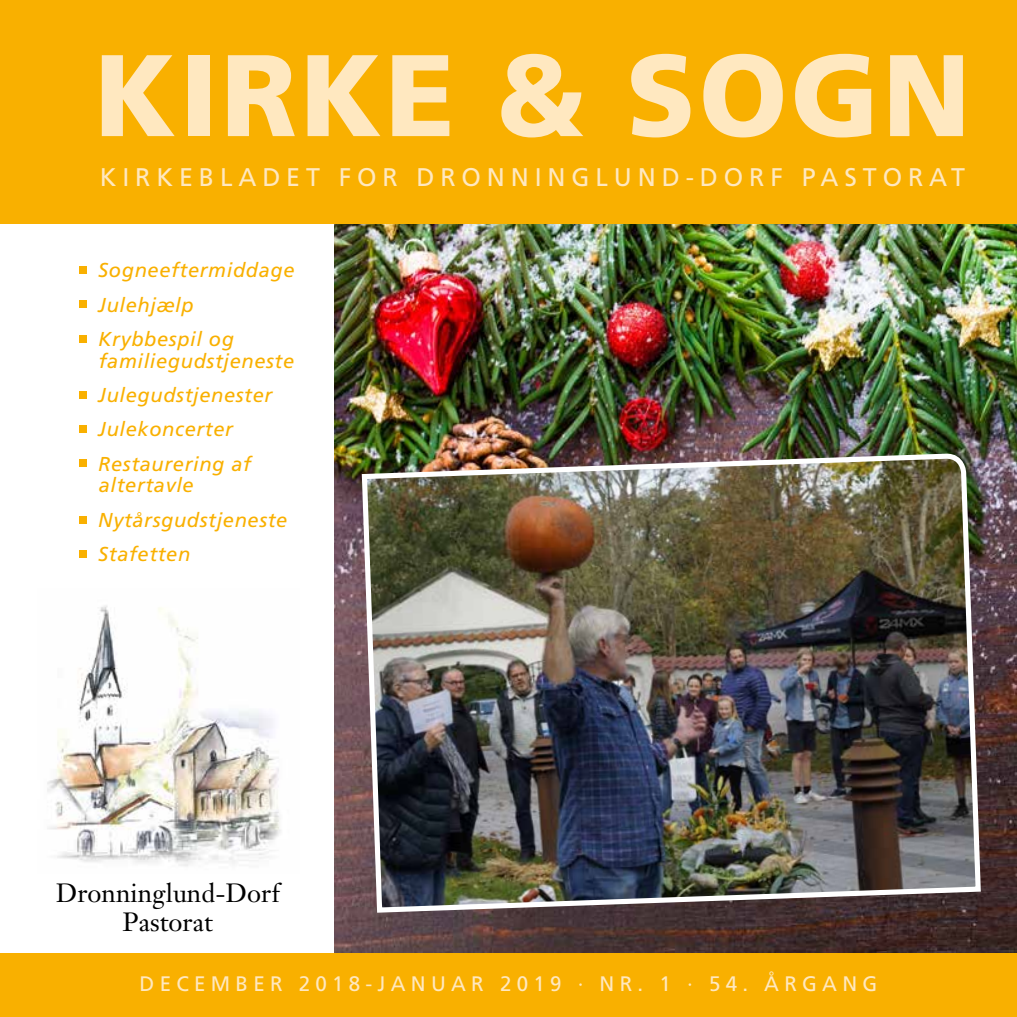
<style>
.page{position:relative;width:1017px;height:1017px;background:#fff}
.page>*{position:absolute;margin:0;border:0;box-sizing:border-box;transform-origin:0 0}
.t1{font:900 115.85px "Frutiger";letter-spacing:.03em;color:#ffe8c0}
.t2{font:26.07px/29.2px "Janson Text";color:#000;text-align:center}
.t3{font:25.55px "Frutiger";letter-spacing:.235em;color:#ffe8c0}
.t4{font:21px "Frutiger";letter-spacing:.255em;color:#ffe8c0}
.t5{font:italic 20.12px/34.3px "Frutiger";letter-spacing:.03em;color:#f9b000}
</style>
<div class="page">
<img style="left:335px;top:223px;width:682px;height:730px">
<div style="left:0;top:0;width:1017px;height:223px;background:#f9b000"></div>
<div style="left:0;top:953px;width:1017px;height:64px;background:#f9b000"></div>
<img style="left:47px;top:605px;width:234px;height:261px">
<div style="left:80px;top:266px;width:7px;height:8px;background:#f9b000"></div>
<div style="left:80px;top:301px;width:7px;height:7px;background:#f9b000"></div>
<div style="left:80px;top:335px;width:7px;height:7px;background:#f9b000"></div>
<div style="left:80px;top:391px;width:7px;height:8px;background:#f9b000"></div>
<div style="left:80px;top:425px;width:7px;height:8px;background:#f9b000"></div>
<div style="left:80px;top:460px;width:7px;height:7px;background:#f9b000"></div>
<div style="left:80px;top:516px;width:7px;height:7px;background:#f9b000"></div>
<div style="left:80px;top:550px;width:7px;height:8px;background:#f9b000"></div>
<img style="left:359px;top:223px;width:624px;height:692px">
<h1 class="t1" style="left:94px;top:26px;width:878px">KIRKE &amp; SOGN</h1>
<p class="t3" style="left:100px;top:162px;width:867px">KIRKEBLADET FOR DRONNINGLUND-DORF PASTORAT</p>
<p class="t5" style="left:98px;top:253px;width:198px">Sogneeftermiddage<br>Julehjælp<br>Krybbespil og</p>
<p class="t5" style="left:98px;top:343px;width:197px">familiegudstjeneste<br>Julegudstjenester<br>Julekoncerter<br>Restaurering af</p>
<p class="t5" style="left:98px;top:468px;width:191px">altertavle<br>Nytårsgudstjeneste<br>Stafetten</p>
<p class="t2" style="left:56px;top:878px;width:225px">Dronninglund-Dorf<br>Pastorat</p>
<p class="t4" style="left:140px;top:972px;width:739px">DECEMBER 2018-JANUAR 2019 · NR. 1 · 54. ÅRGANG</p>
</div>
